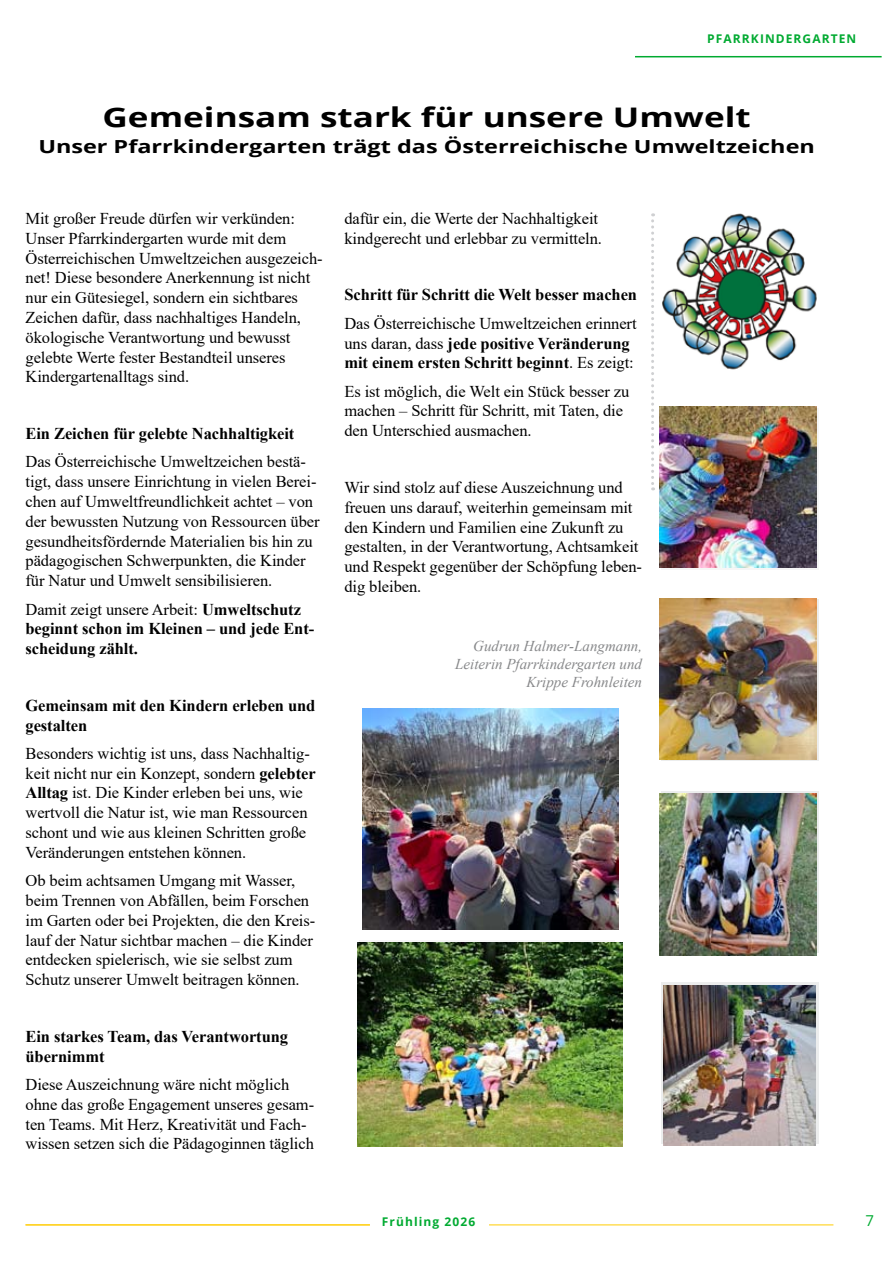
<style>
.page{position:relative;width:893px;height:1263px;background:#fff}
.page>*{position:absolute;margin:0;border:0;box-sizing:border-box;transform-origin:0 0}
.t1{font:700 27px "Open Sans";color:#000;scale:1.3 1}
.t2{font:700 18px "Open Sans";color:#000;scale:1.3 1}
.t3{font:16.5px/19.8px "Times New Roman";letter-spacing:-.005em;color:#000}
.t4{font:700 16.5px/19.8px "Times New Roman";letter-spacing:-.005em;color:#000}
.t5{font:italic 15px/18px "Times New Roman";color:#87888a;text-align:right}
.t6{font:15px "Open Sans";color:#00aa31}
.t7{font:700 12px "Open Sans";letter-spacing:.09em;color:#00aa31}
.s1{font-weight:400}
.s2{font-weight:700}
</style>
<div class="page">
<hr style="left:489px;top:1224px;width:344px;height:1px;background:#fc0">
<hr style="left:26px;top:1224px;width:344px;height:1px;background:#fc0">
<svg style="left:651px;top:213px;width:3px;height:277px"></svg>
<img style="left:363px;top:709px;width:255px;height:221px">
<img style="left:662px;top:213px;width:155px;height:157px">
<div style="left:661px;top:600px;width:158px;height:161px;background:linear-gradient(to bottom,#eceded,#eceded)"></div>
<svg style="left:661px;top:791px;width:158px;height:161px"></svg>
<svg style="left:661px;top:982px;width:158px;height:162px"></svg>
<hr style="left:635px;top:56px;width:247px;height:1px;background:#00aa31">
<img style="left:357px;top:943px;width:265px;height:204px">
<div style="left:661px;top:408px;width:158px;height:162px;background:linear-gradient(to right,#f6f6f6,#f6f6f6)"></div>
<img style="left:663px;top:985px;width:152px;height:160px">
<img style="left:659px;top:794px;width:157px;height:161px">
<img style="left:659px;top:598px;width:157px;height:162px">
<img style="left:659px;top:406px;width:157px;height:162px">
<p class="t7" style="left:707px;top:30px;width:27px">PFARR</p>
<p class="t7" style="left:751px;top:30px;width:71px">KI NDERGART</p>
<p class="t7" style="left:839px;top:30px;width:19px">EN</p>
<h1 class="t1" style="left:103px;top:98px;width:500px">Gemeinsam stark für unsere Umwelt</h1>
<p class="t2" style="left:38px;top:134px;width:599px">Unser Pfarrkindergarten trägt das Österreichische Umweltzeichen</p>
<p class="t3" style="left:26px;top:208px;width:299px">Mit großer Freude dürfen wir verkünden:<br>Unser Pfarrkindergarten wurde mit dem Österreichischen Umweltzeichen ausgezeich&shy;net! Diese besondere Anerkennung ist nicht nur ein Gütesiegel, sondern ein sichtbares Zeichen dafür, dass nachhaltiges Handeln, ökologische Verantwortung und bewusst gelebte Werte fester Bestandteil unseres Kindergartenalltags sind.</p>
<p class="t4" style="left:26px;top:423px;width:270px">Ein Zeichen für gelebte Nachhaltigkeit</p>
<p class="t3" style="left:26px;top:451px;width:296px">Das Österreichische Umweltzeichen bestä&shy;tigt, dass unsere Einrichtung in vielen Berei&shy;chen auf Umweltfreundlichkeit achtet – von der bewussten Nutzung von Ressourcen über gesundheitsfördernde Materialien bis hin zu pädagogischen Schwerpunkten, die Kinder für Natur und Umwelt sensibilisieren.</p>
<p class="t4" style="left:26px;top:599px;width:290px"><span class="s1">Damit zeigt unsere Arbeit:</span> Umweltschutz beginnt schon im Kleinen – und jede Ent&shy;scheidung zählt.</p>
<p class="t4" style="left:26px;top:695px;width:291px">Gemeinsam mit den Kindern erleben und gestalten</p>
<p class="t3" style="left:26px;top:743px;width:292px">Besonders wichtig ist uns, dass Nachhaltig&shy;keit nicht nur ein Konzept, sondern <span class="s2">gelebter Alltag</span> ist. Die Kinder erleben bei uns, wie wertvoll die Natur ist, wie man Ressourcen schont und wie aus kleinen Schritten große Veränderungen entstehen können.</p>
<p class="t3" style="left:26px;top:870px;width:291px">Ob beim achtsamen Umgang mit Wasser, beim Trennen von Abfällen, beim Forschen im Garten oder bei Projekten, die den Kreis&shy;lauf der Natur sichtbar machen – die Kinder entdecken spielerisch, wie sie selbst zum Schutz unserer Umwelt beitragen können.</p>
<p class="t4" style="left:26px;top:1026px;width:264px">Ein starkes Team, das Verantwortung übernimmt</p>
<p class="t3" style="left:26px;top:1074px;width:290px">Diese Auszeichnung wäre nicht möglich ohne das große Engagement unseres gesam&shy;ten Teams. Mit Herz, Kreativität und Fach&shy;wissen setzen sich die Pädagoginnen täglich</p>
<p class="t3" style="left:344px;top:208px;width:259px">dafür ein, die Werte der Nachhaltigkeit kindgerecht und erlebbar zu vermitteln.</p>
<p class="t4" style="left:344px;top:285px;width:294px">Schritt für Schritt die Welt besser machen</p>
<p class="t3" style="left:344px;top:313px;width:294px">Das Österreichische Umweltzeichen erinnert uns daran, dass <span class="s2">jede positive Veränderung mit einem ersten Schritt beginnt</span>. Es zeigt:</p>
<p class="t3" style="left:344px;top:381px;width:286px">Es ist möglich, die Welt ein Stück besser zu machen – Schritt für Schritt, mit Taten, die den Unterschied ausmachen.</p>
<p class="t3" style="left:344px;top:477px;width:299px">Wir sind stolz auf diese Auszeichnung und freuen uns darauf, weiterhin gemeinsam mit den Kindern und Familien eine Zukunft zu gestalten, in der Verantwortung, Achtsamkeit und Respekt gegenüber der Schöpfung leben&shy;dig bleiben.</p>
<p class="t5" style="left:455px;top:637px;width:188px">Gudrun Halmer-Langmann,<br>Leiterin Pfarrkindergarten und<br>Krippe Frohnleiten</p>
<p class="t7" style="left:382px;top:1213px;width:95px">Frühling 2026</p>
<p class="t6" style="left:866px;top:1210px;width:10px">7</p>
</div>
